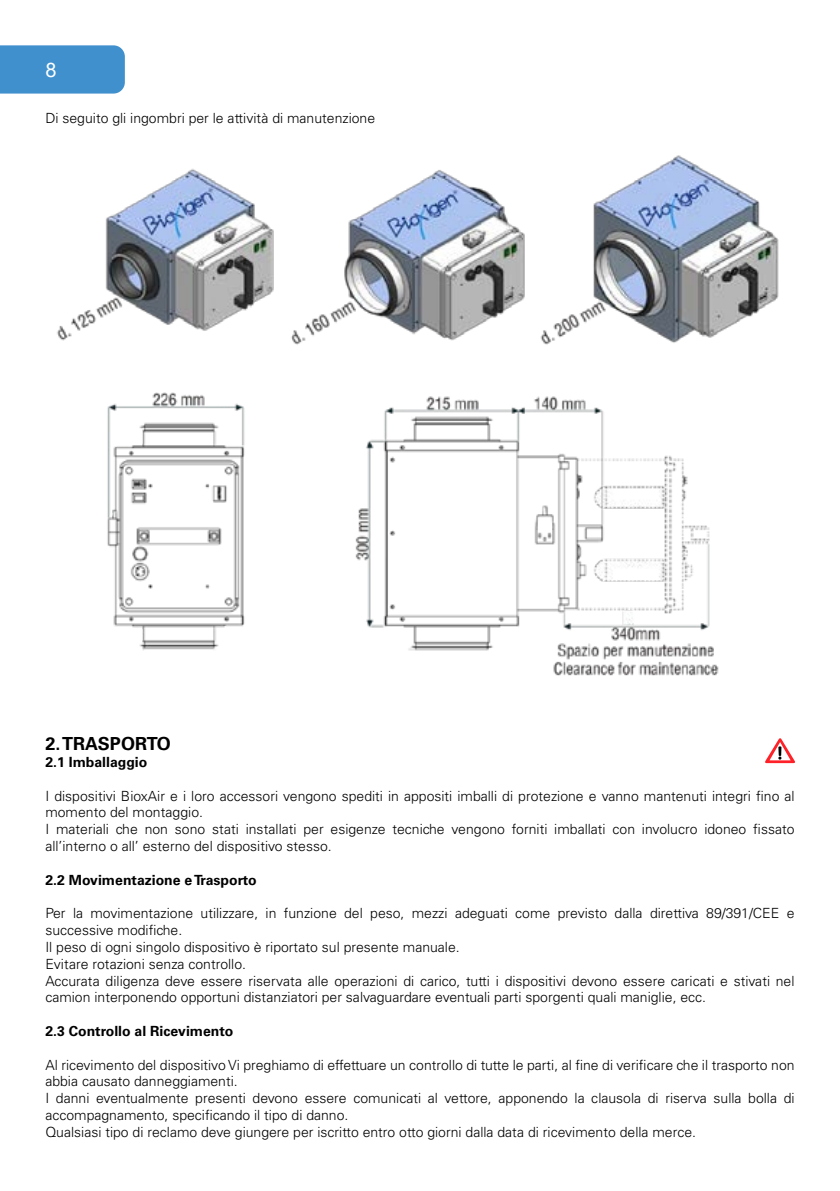
<style>
.page{position:relative;width:840px;height:1191px;background:#fff}
.page>*{position:absolute;margin:0;border:0;box-sizing:border-box;transform-origin:0 0}
.t1{font:20px "Arial";color:#fff}
.t2{font:700 18px "Univers LT Std";color:#000}
.t3{font:300 14px/16.8px "Univers LT Std";color:#000}
.t4{font:700 14px "Univers LT Std";color:#000}
</style>
<div class="page">
<div style="left:0;top:45px;width:125px;height:49px;background:#4090ce"></div>
<img style="left:57px;top:155px;width:722px;height:190px">
<img style="left:107px;top:392px;width:612px;height:284px">
<svg style="left:765px;top:738px;width:29px;height:25px"></svg>
<h1 class="t1" style="left:45px;top:56px;width:13px">8</h1>
<p class="t3" style="left:45px;top:110px;width:331px">Di seguito gli ingombri per le attività di manutenzione</p>
<p class="t2" style="left:45px;top:733px;width:127px">2. TRASPORTO</p>
<p class="t4" style="left:45px;top:754px;width:103px">2.1 Imballaggio</p>
<p class="t3" style="left:45px;top:787px;width:750px">I dispositivi BioxAir e i loro accessori vengono spediti in appositi imballi di protezione e vanno mantenuti integri fino al momento del montaggio.<br>I materiali che non sono stati installati per esigenze tecniche vengono forniti imballati con involucro idoneo fissato all’interno o all’ esterno del dispositivo stesso.</p>
<p class="t4" style="left:45px;top:871px;width:212px">2.2 Movimentazione e Trasporto</p>
<p class="t3" style="left:45px;top:905px;width:750px">Per la movimentazione utilizzare, in funzione del peso, mezzi adeguati come previsto dalla direttiva 89/391/CEE e successive modifiche.<br>Il peso di ogni singolo dispositivo è riportato sul presente manuale.<br>Evitare rotazioni senza controllo.<br>Accurata diligenza deve essere riservata alle operazioni di carico, tutti i dispositivi devono essere caricati e stivati nel camion interponendo opportuni distanziatori per salvaguardare eventuali parti sporgenti quali maniglie, ecc.</p>
<p class="t4" style="left:45px;top:1022px;width:189px">2.3 Controllo al Ricevimento</p>
<p class="t3" style="left:45px;top:1056px;width:750px">Al ricevimento del dispositivo Vi preghiamo di effettuare un controllo di tutte le parti, al fine di verificare che il trasporto non abbia causato danneggiamenti.<br>I danni eventualmente presenti devono essere comunicati al vettore, apponendo la clausola di riserva sulla bolla di accompagnamento, specificando il tipo di danno.<br>Qualsiasi tipo di reclamo deve giungere per iscritto entro otto giorni dalla data di ricevimento della merce.</p>
</div>
